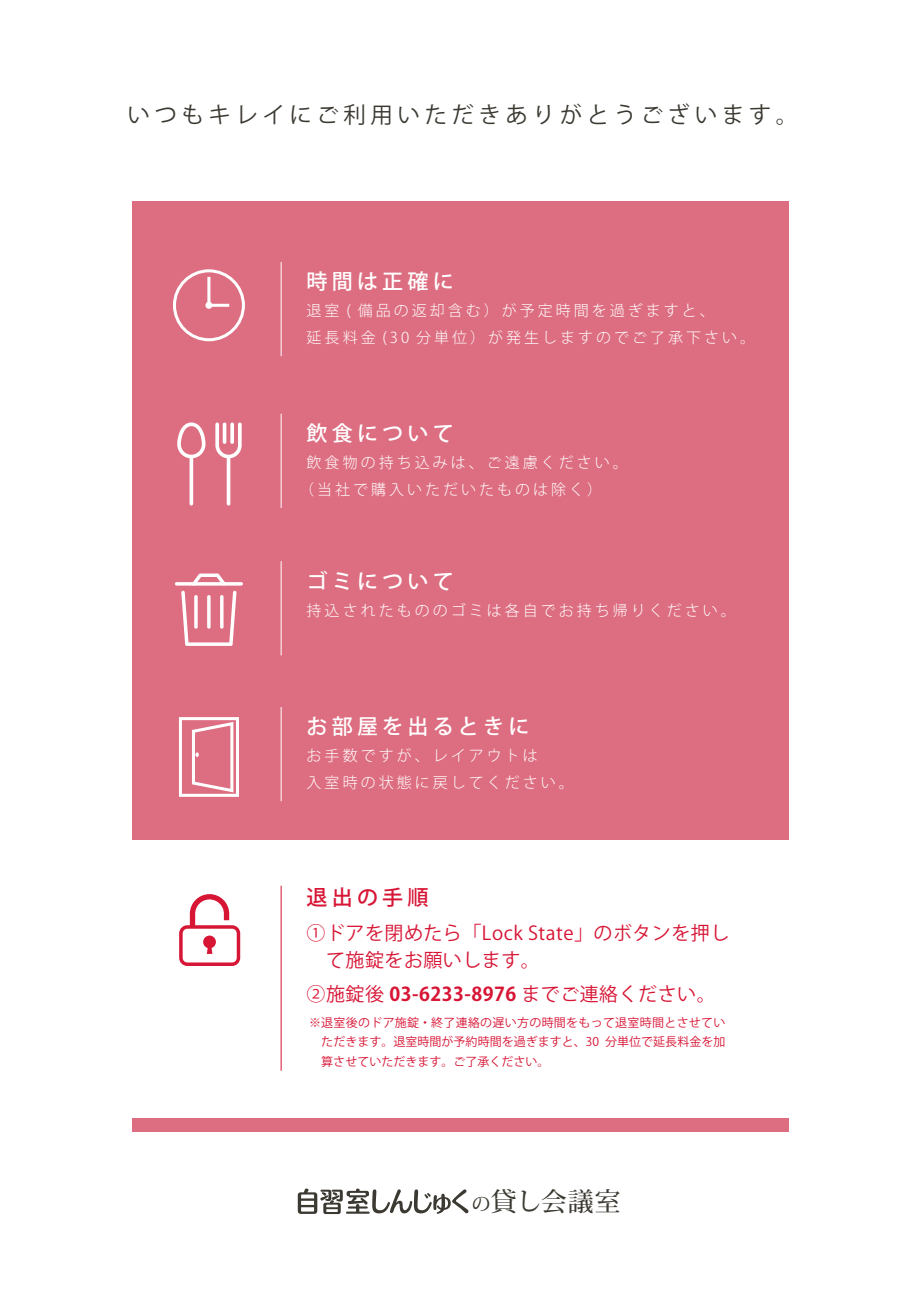
<style>
.page{position:relative;width:919px;height:1289px;background:#fff}
.page>*{position:absolute;margin:0;border:0;box-sizing:border-box;transform-origin:0 0}
.t1{font:500 25.8px "Koz Min Pro";letter-spacing:.01em;color:#3b3931}
.t2{font:22.5px "Koz Go Pr 6 N";letter-spacing:.2em;color:#3b3931}
.t3{font:500 21px "Koz Go Pr 6 N";letter-spacing:.2em;color:#fff}
.t4{font:500 21px "Koz Go Pr 6 N";letter-spacing:.2em;color:#d71535}
.t5{font:19.05px/27.6px "Koz Go Pr 6 N";letter-spacing:.025em;color:#d71535}
.t6{font:300 15px/27px "Koz Go Pr 6 N";letter-spacing:.2em;color:#fff}
.t7{font:12px/19.5px "Koz Go Pr 6 N";color:#d71535;text-align:justify}
.s1{font-weight:700}
.s2{font-size:19.35px}
</style>
<div class="page">
<div style="left:133px;top:201px;width:655px;height:638px;background:#dd6d80"></div>
<hr style="left:281px;top:262px;width:1px;height:94px;background:#fff">
<hr style="left:281px;top:414px;width:1px;height:93px;background:#fff">
<hr style="left:281px;top:561px;width:1px;height:94px;background:#fff">
<svg style="left:173px;top:269px;width:72px;height:72px"></svg>
<div style="left:205px;top:302px;width:7px;height:7px;background:#fff;border-radius:50%"></div>
<hr style="left:227px;top:455px;width:3px;height:50px;background:#fff;border-radius:2px">
<svg style="left:189px;top:455px;width:4px;height:50px"></svg>
<svg style="left:215px;top:422px;width:27px;height:36px"></svg>
<svg style="left:177px;top:422px;width:28px;height:36px"></svg>
<hr style="left:223px;top:422px;width:3px;height:22px;background:#fff;border-radius:2px">
<svg style="left:230px;top:422px;width:4px;height:22px"></svg>
<hr style="left:175px;top:582px;width:68px;height:3px;background:#fff;border-radius:2px">
<svg style="left:181px;top:573px;width:55px;height:73px"></svg>
<hr style="left:207px;top:595px;width:3px;height:33px;background:#fff;border-radius:2px">
<hr style="left:220px;top:595px;width:3px;height:33px;background:#fff;border-radius:2px">
<svg style="left:194px;top:595px;width:4px;height:33px"></svg>
<hr style="left:281px;top:707px;width:1px;height:94px;background:#fff">
<hr style="left:281px;top:885px;width:1px;height:185px;background:#d71535">
<svg style="left:179px;top:717px;width:60px;height:79px"></svg>
<svg style="left:179px;top:894px;width:61px;height:71px"></svg>
<div style="left:133px;top:1118px;width:655px;height:13px;background:#dd6d80"></div>
<svg style="left:298px;top:1188px;width:170px;height:25px"></svg>
<h2 class="t2" style="left:127px;top:102px;width:672px">いつもキレイにご利用いただきありがとうございます。</h2>
<h3 class="t3" style="left:306px;top:269px;width:149px">時間は正確に</h3>
<p class="t6" style="left:306px;top:297px;width:450px">退室 ( 備品の返却含む）が予定時間を過ぎますと、<br>延長料金 (30 分単位）が発生しますのでご了承下さい。</p>
<h3 class="t3" style="left:306px;top:421px;width:149px">飲食について</h3>
<p class="t6" style="left:299px;top:449px;width:330px;text-indent:8px">飲食物の持ち込みは、ご遠慮ください。（当社で購入いただいたものは除く）</p>
<h3 class="t3" style="left:306px;top:569px;width:149px">ゴミについて</h3>
<p class="t6" style="left:306px;top:597px;width:431px">持込されたもののゴミは各自でお持ち帰りください。</p>
<h3 class="t3" style="left:306px;top:714px;width:224px">お部屋を出るときに</h3>
<p class="t6" style="left:306px;top:742px;width:269px">お手数ですが、レイアウトは<br>入室時の状態に戻してください。</p>
<h3 class="t4" style="left:306px;top:885px;width:123px">退出の手順</h3>
<p class="t5" style="left:306px;top:919px;width:424px">①ドアを閉めたら「Lock State」のボタンを押し　て施錠をお願いします。</p>
<p class="t5" style="left:306px;top:980px;width:410px">②施錠後 <span class="s1">03-6233-8976</span> までご連絡ください。</p>
<p class="t7" style="left:309px;top:1012px;width:417px">※退室後のドア施錠・終了連絡の遅い方の時間をもって退室時間とさせてい　ただきます。退室時間が予約時間を過ぎますと、30 分単位で延長料金を加　算させていただきます。ご了承ください。</p>
<h1 class="t1" style="left:471px;top:1183px;width:151px"><span class="s2">の</span>貸し会議室</h1>
</div>
